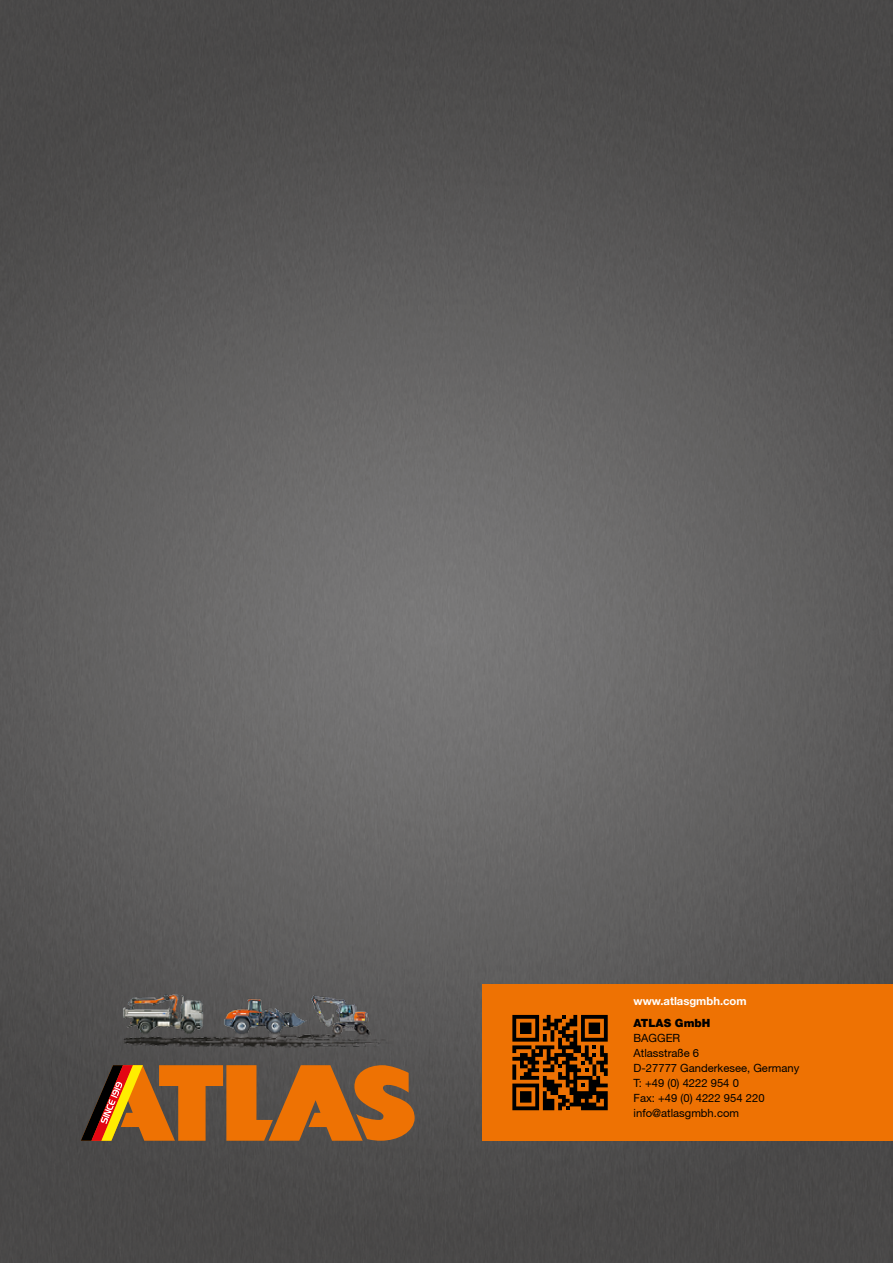
<style>
.page{position:relative;width:893px;height:1263px;background:#fff}
.page>*{position:absolute;margin:0;border:0;box-sizing:border-box;transform-origin:0 0}
.t1{font:11.25px/15px "Helvetica 55 Roman";color:#000}
.t2{font:700 11.25px "Helvetica Neue";color:#fff}
.t3{font:900 11.25px "Helvetica 95";color:#000}
</style>
<div class="page">
<img style="left:0;top:0;width:893px;height:1263px">
<div style="left:483px;top:984px;width:410px;height:157px;background:#ee7203"></div>
<svg style="left:512px;top:1015px;width:96px;height:95px"></svg>
<svg style="left:81px;top:1065px;width:334px;height:76px;background:#b1641e"></svg>
<img style="left:103px;top:988px;width:290px;height:76px">
<p class="t2" style="left:634px;top:993px;width:115px">www.atlasgmbh.com</p>
<p class="t3" style="left:634px;top:1016px;width:78px">ATLAS GmbH</p>
<p class="t1" style="left:634px;top:1030px;width:167px">BAGGER<br>Atlasstraße 6<br>D-27777 Ganderkesee, Germany<br>T: +49 (0) 4222 954 0<br>Fax: +49 (0) 4222 954 220 info@atlasgmbh.com</p>
</div>
